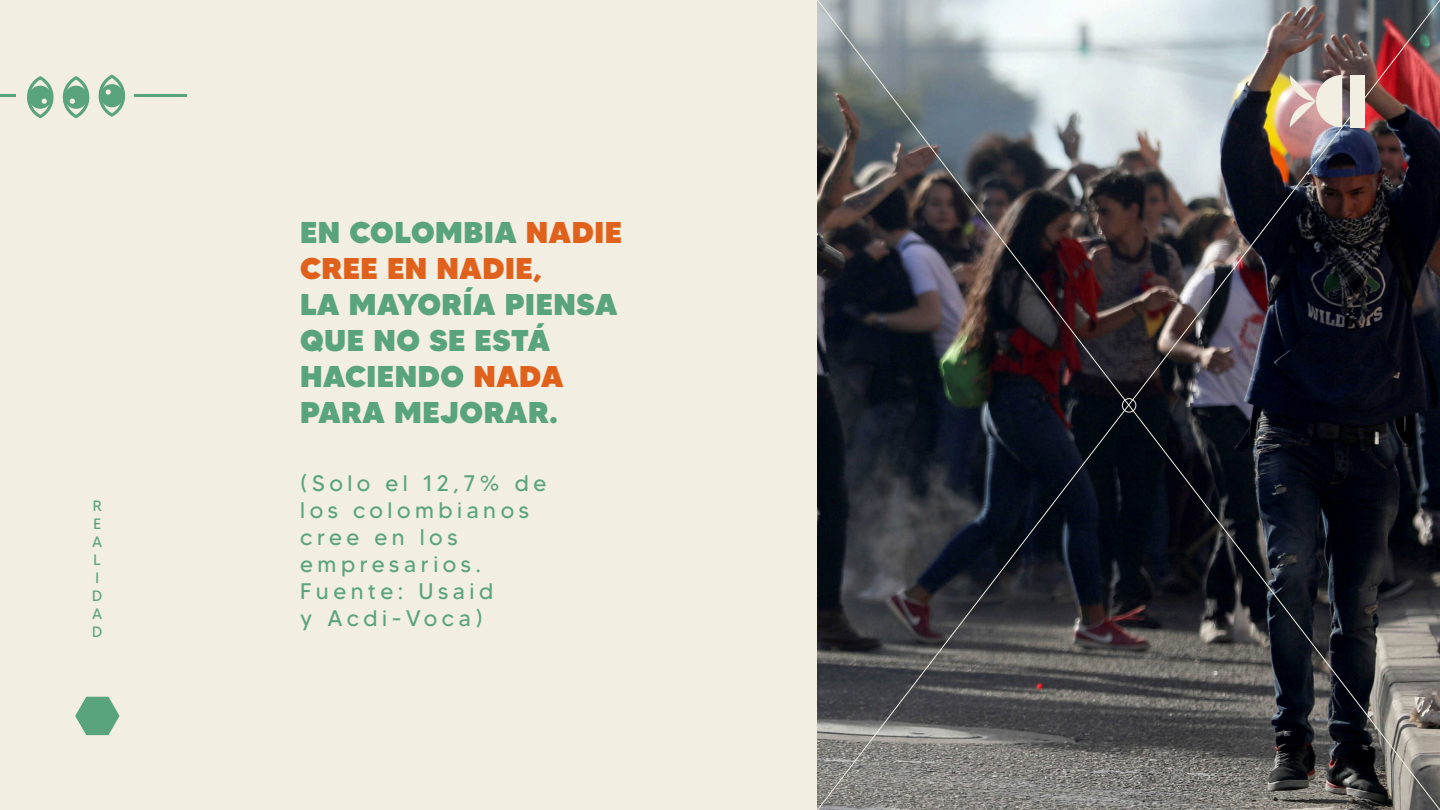
<style>
.page{position:relative;width:1440px;height:810px;background:#f2eee2}
.page>*{position:absolute;margin:0;border:0;box-sizing:border-box;transform-origin:0 0}
.t1{font:900 30px/36px "MADETOMMY";letter-spacing:.02em;color:#5aa47d}
.t2{font:900 30px/36px "MADETOMMY";letter-spacing:.02em;color:#e0611b}
.t3{font:22.5px/27px "MADETOMMY";letter-spacing:.2em;color:#5aa47d}
.t4{font:15px/18px "MADETOMMY";color:#5aa47d}
.s1{color:#5aa47d}
.s2{color:#e0611b}
</style>
<div class="page">
<img style="left:817px;top:0;width:623px;height:810px">
<div style="left:1122px;top:398px;width:14px;height:14px;border:1px solid #f2eee2;border-radius:50%"></div>
<svg style="left:1290px;top:75px;width:52px;height:52px"></svg>
<div style="left:1351px;top:75px;width:14px;height:52px;background:#f2eee2"></div>
<svg style="left:75px;top:697px;width:45px;height:38px"></svg>
<svg style="left:27px;top:76px;width:27px;height:42px"></svg>
<svg style="left:63px;top:76px;width:26px;height:42px"></svg>
<svg style="left:99px;top:75px;width:26px;height:42px"></svg>
<hr style="left:135px;top:94px;width:52px;height:3px;background:#5aa47d">
<hr style="left:0;top:94px;width:16px;height:3px;background:#5aa47d">
<p class="t4" style="left:92px;top:497px;width:11px">R<br>E<br>A<br>L<br>I<br>D<br>A<br>D</p>
<h1 class="t2" style="left:300px;top:215px;width:324px"><span class="s1">EN COLOMBIA</span> NADIE<br>CREE EN NADIE,</h1>
<h1 class="t1" style="left:300px;top:287px;width:319px">LA MAYORÍA PIENSA<br>QUE NO SE ESTÁ<br>HACIENDO <span class="s2">NADA<br></span>PARA MEJORAR.</h1>
<p class="t3" style="left:300px;top:469px;width:248px">(Solo el 12,7% de los colombianos cree en los empresarios.<br>Fuente: Usaid<br>y Acdi-Voca)</p>
</div>
